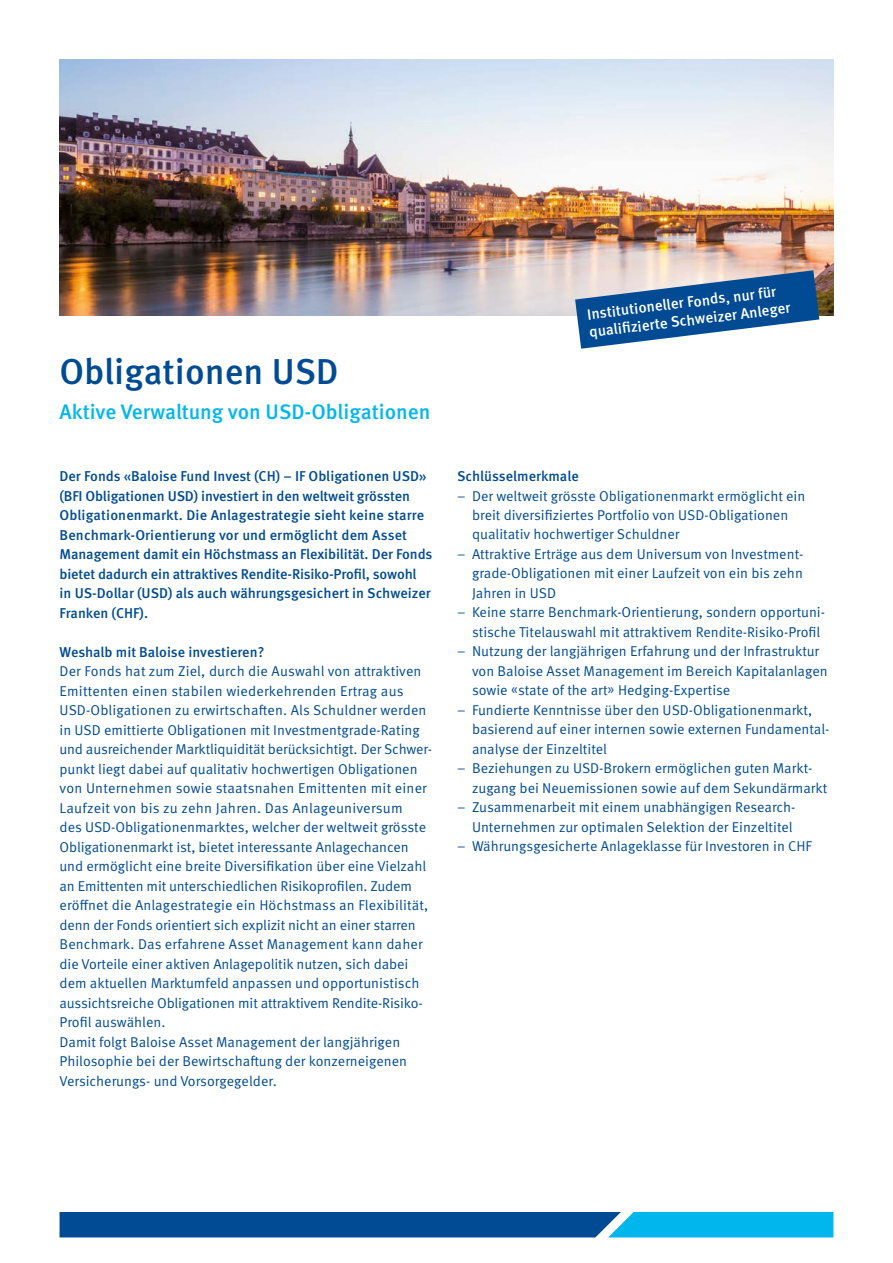
<style>
.page{position:relative;width:893px;height:1263px;background:#fff}
.page>*{position:absolute;margin:0;border:0;box-sizing:border-box;transform-origin:0 0}
.t1{font:500 36px "Meta Pro";color:#004b93}
.t2{font:500 21px "Meta Pro";color:#00b6ed}
.t3{font:500 15px/18px "Meta Pro";color:#fff}
.t4{font:14.25px/19.5px "Meta Pro Norm";color:#004b93}
.t5{font:500 14.25px/19.5px "Meta Pro";letter-spacing:-.005em;color:#004b93}
</style>
<div class="page">
<svg style="left:60px;top:1212px;width:773px;height:25px;background:#046bad"></svg>
<img style="left:60px;top:60px;width:773px;height:256px">
<svg style="left:575px;top:270px;width:244px;height:79px"></svg>
<h1 class="t1" style="left:60px;top:343px;width:280px">Obligationen USD</h1>
<h2 class="t2" style="left:60px;top:395px;width:373px">Aktive Verwaltung von USD-Obligationen</h2>
<p class="t5" style="left:60px;top:465px;width:374px">Der Fonds «Baloise Fund Invest (CH) – IF Obligationen USD» (BFI Obligationen USD) investiert in den weltweit grössten Obligationenmarkt. Die Anlagestrategie sieht keine starre Benchmark-Orientierung vor und ermöglicht dem Asset Management damit ein Höchstmass an Flexibilität. Der Fonds bietet dadurch ein attraktives Rendite-Risiko-Profil, sowohl<br>in US-Dollar (USD) als auch währungsgesichert in Schweizer Franken (CHF).</p>
<p class="t5" style="left:60px;top:641px;width:206px">Weshalb mit Baloise investieren?</p>
<p class="t4" style="left:60px;top:660px;width:374px">Der Fonds hat zum Ziel, durch die Auswahl von attraktiven Emittenten einen stabilen wiederkehrenden Ertrag aus USD-Obligationen zu erwirtschaften. Als Schuldner werden in USD emittierte Obligationen mit Investmentgrade-Rating und ausreichender Marktliquidität berücksichtigt. Der Schwer&shy;punkt liegt dabei auf qualitativ hochwertigen Obligationen von Unternehmen sowie staatsnahen Emittenten mit einer Laufzeit von bis zu zehn Jahren. Das Anlageuniversum<br>des USD-Obligationenmarktes, welcher der weltweit grösste Obligationenmarkt ist, bietet interessante Anlagechancen und ermöglicht eine breite Diversifikation über eine Vielzahl an Emittenten mit unterschiedlichen Risikoprofilen. Zudem eröffnet die Anlagestrategie ein Höchstmass an Flexibilität, denn der Fonds orientiert sich explizit nicht an einer starren Benchmark. Das erfahrene Asset Management kann daher die Vorteile einer aktiven Anlagepolitik nutzen, sich dabei dem aktuellen Marktumfeld anpassen und opportunistisch aussichtsreiche Obligationen mit attraktivem Rendite-Risiko-Profil auswählen.<br>Damit folgt Baloise Asset Management der langjährigen Philosophie bei der Bewirtschaftung der konzerneigenen Versicherungs- und Vorsorgegelder.</p>
<p class="t3" style="left:586px;top:305px;width:204px;rotate:-7deg">Institutioneller Fonds, nur für qualifi zierte Schweizer Anleger</p>
<p class="t5" style="left:457px;top:465px;width:123px">Schlüsselmerkmale</p>
<p class="t4" style="left:472px;top:485px;width:335px;text-indent:-15px">– Der weltweit grösste Obligationenmarkt ermöglicht ein breit diversifiziertes Portfolio von USD-Obligationen qualitativ hochwertiger Schuldner</p>
<p class="t4" style="left:472px;top:543px;width:333px;text-align:justify;text-indent:-15px">– Attraktive Erträge aus dem Universum von Investment&shy;grade-Obligationen mit einer Laufzeit von ein bis zehn Jahren in USD</p>
<p class="t4" style="left:472px;top:602px;width:355px;text-indent:-15px">– Keine starre Benchmark-Orientierung, sondern opportuni&shy;stische Titelauswahl mit attraktivem Rendite-Risiko-Profil</p>
<p class="t4" style="left:472px;top:641px;width:357px;text-indent:-15px">– Nutzung der langjährigen Erfahrung und der Infrastruktur von Baloise Asset Management im Bereich Kapitalanlagen sowie «state of the art» Hedging-Expertise</p>
<p class="t4" style="left:472px;top:699px;width:359px;text-indent:-15px">– Fundierte Kenntnisse über den USD-Obligationenmarkt, basierend auf einer internen sowie externen Fundamental&shy;analyse der Einzeltitel</p>
<p class="t4" style="left:472px;top:758px;width:357px;text-indent:-15px">– Beziehungen zu USD-Brokern ermöglichen guten Markt&shy;zugang bei Neuemissionen sowie auf dem Sekundärmarkt</p>
<p class="t4" style="left:457px;top:797px;width:340px;text-align:right">– Zusammenarbeit mit einem unabhängigen Research-<br>Unternehmen zur optimalen Selektion der Einzeltitel</p>
<p class="t4" style="left:457px;top:836px;width:356px">– Währungsgesicherte Anlageklasse für Investoren in CHF</p>
</div>
